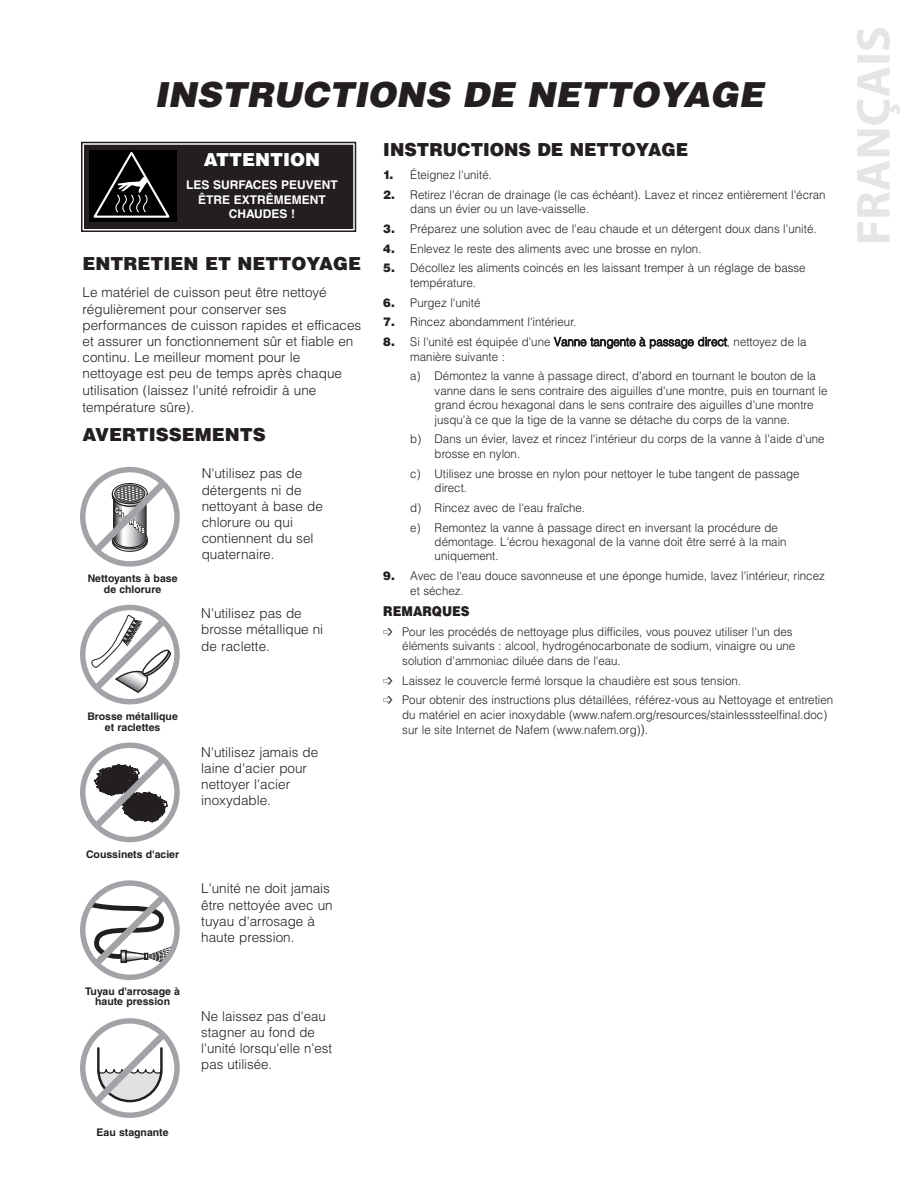
<style>
.page{position:relative;width:918px;height:1188px;background:#fff}
.page>*{position:absolute;margin:0;border:0;box-sizing:border-box;transform-origin:0 0}
.t1{font:italic 900 34.5px "Helvetica";color:#231f20}
.t2{font:900 18px "Helvetica";color:#231f20}
.t3{font:900 18px "Helvetica";color:#231f20;scale:.96 1}
.t4{font:900 18px "Helvetica";color:#fff}
.t5{font:300 13.5px/16.2px "Helvetica";color:#231f20}
.t6{font:900 13.5px "Helvetica";color:#231f20;scale:.9 1}
.t7{font:300 12px/14.4px "Helvetica";color:#231f20;scale:.96 1}
.t8{font:700 12px/14.4px "Helvetica";color:#fff;text-align:center}
.t9{font:700 10.5px/10.5px "Helvetica";color:#231f20;text-align:center}
.s1{font-weight:900}
.s2{font-size:13.5px}
</style>
<div class="page">
<div style="left:86px;top:146px;width:266px;height:81px;background:#231f20"></div>
<div style="left:81px;top:142px;width:275px;height:90px;border:2px solid #231f20"></div>
<div style="left:84px;top:145px;width:269px;height:84px;border:2px solid #231f20"></div>
<svg style="left:90px;top:150px;width:87px;height:71px;background:#1e1e1e"></svg>
<svg style="left:80px;top:743px;width:100px;height:100px"></svg>
<svg style="left:80px;top:467px;width:100px;height:100px"></svg>
<svg style="left:80px;top:605px;width:100px;height:99px"></svg>
<svg style="left:80px;top:880px;width:100px;height:100px"></svg>
<svg style="left:80px;top:1018px;width:100px;height:100px"></svg>
<svg style="left:857px;top:28px;width:43px;height:214px"></svg>
<h1 class="t1" style="left:155px;top:82px;width:610px">INSTRUCTIONS DE NETTOYAGE</h1>
<h2 class="t4" style="left:204px;top:153px;width:118px">ATTENTION</h2>
<p class="t8" style="left:186px;top:179px;width:153px">LES SURFACES PEUVENT<br>ÊTRE EXTRÊMEMENT<br>CHAUDES !</p>
<h2 class="t2" style="left:82px;top:257px;width:280px">ENTRETIEN ET NETTOYAGE</h2>
<p class="t5" style="left:82px;top:286px;width:280px">Le matériel de cuisson peut être nettoyé régulièrement pour conserver ses performances de cuisson rapides et efficaces et assurer un fonctionnement sûr et fiable en continu. Le meilleur moment pour le nettoyage est peu de temps après chaque utilisation (laissez l'unité refroidir à une température sûre).</p>
<h2 class="t2" style="left:82px;top:428px;width:185px">AVERTISSEMENTS</h2>
<p class="t5" style="left:202px;top:467px;width:123px">N'utilisez pas de détergents ni de nettoyant à base de chlorure ou qui contiennent du sel quaternaire.</p>
<p class="t9" style="left:88px;top:574px;width:91px">Nettoyants à base de chlorure</p>
<p class="t5" style="left:201px;top:607px;width:124px">N'utilisez pas de brosse métallique ni de raclette.</p>
<p class="t9" style="left:87px;top:712px;width:92px">Brosse métallique et raclettes</p>
<p class="t9" style="left:86px;top:850px;width:95px">Coussinets d'acier</p>
<p class="t9" style="left:85px;top:987px;width:96px">Tuyau d'arrosage à haute pression</p>
<p class="t5" style="left:201px;top:745px;width:119px">N'utilisez jamais de laine d'acier pour nettoyer l'acier inoxydable.</p>
<p class="t5" style="left:201px;top:882px;width:133px">L'unité ne doit jamais être nettoyée avec un tuyau d'arrosage à haute pression.</p>
<p class="t5" style="left:201px;top:1009px;width:132px">Ne laissez pas d'eau stagner au fond de l'unité lorsqu'elle n'est pas utilisée.</p>
<p class="t9" style="left:97px;top:1128px;width:73px">Eau stagnante</p>
<h2 class="t3" style="left:383px;top:143px;width:319px">INSTRUCTIONS DE NETTOYAGE</h2>
<p class="t7" style="left:383px;top:169px;width:115px"><span class="s1">1.</span> Éteignez l'unité.</p>
<p class="t7" style="left:410px;top:188px;width:434px;text-indent:-27px"><span class="s1">2.</span> Retirez l'écran de drainage (le cas échéant). Lavez et rincez entièrement l'écran dans un évier ou un lave-vaisselle.</p>
<p class="t7" style="left:383px;top:223px;width:453px"><span class="s1">3.</span> Préparez une solution avec de l'eau chaude et un détergent doux dans l'unité.</p>
<p class="t7" style="left:383px;top:242px;width:333px"><span class="s1">4.</span> Enlevez le reste des aliments avec une brosse en nylon.</p>
<p class="t7" style="left:410px;top:262px;width:413px;text-indent:-27px"><span class="s1">5.</span> Décollez les aliments coincés en les laissant tremper à un réglage de basse température.</p>
<p class="t7" style="left:383px;top:296px;width:103px"><span class="s1">6.</span> Purgez l'unité</p>
<p class="t7" style="left:383px;top:316px;width:203px"><span class="s1">7.</span> Rincez abondamment l'intérieur.</p>
<p class="t7" style="left:410px;top:336px;width:414px;text-indent:-27px"><span class="s1">8.</span> Si l'unité est équipée d'une Vanne tangente à passage direct, nettoyez de la manière suivante :</p>
<p class="t7" style="left:435px;top:370px;width:411px;text-indent:-24px">a) Démontez la vanne à passage direct, d'abord en tournant le bouton de la vanne dans le sens contraire des aiguilles d'une montre, puis en tournant le grand écrou hexagonal dans le sens contraire des aiguilles d'une montre jusqu'à ce que la tige de la vanne se détache du corps de la vanne.</p>
<p class="t7" style="left:435px;top:433px;width:408px;text-indent:-24px">b) Dans un évier, lavez et rincez l'intérieur du corps de la vanne à l'aide d'une brosse en nylon.</p>
<p class="t7" style="left:435px;top:467px;width:382px;text-indent:-24px">c) Utilisez une brosse en nylon pour nettoyer le tube tangent de passage direct.</p>
<p class="t7" style="left:410px;top:499px;width:384px;line-height:19.8px">d) Rincez avec de l'eau fraîche.<br>e) Remontez la vanne à passage direct en inversant la procédure de</p>
<p class="t7" style="left:435px;top:536px;width:368px">démontage. L'écrou hexagonal de la vanne doit être serré à la main uniquement.</p>
<p class="t7" style="left:410px;top:570px;width:433px;text-indent:-27px"><span class="s1">9.</span> Avec de l'eau douce savonneuse et une éponge humide, lavez l'intérieur, rincez et séchez.</p>
<p class="t6" style="left:383px;top:606px;width:97px">REMARQUES</p>
<p class="t7" style="left:402px;top:626px;width:411px;text-indent:-19px">➩ Pour les procédés de nettoyage plus difficiles, vous pouvez utiliser l'un des éléments suivants : alcool, hydrogénocarbonate de sodium, vinaigre ou une solution d'ammoniac diluée dans de l'eau.</p>
<p class="t7" style="left:383px;top:672px;width:470px;line-height:19.8px">➩ Laissez le couvercle fermé lorsque la chaudière est sous tension.<br>➩ Pour obtenir des instructions plus détaillées, référez-vous au Nettoyage et entretien</p>
<p class="t7" style="left:402px;top:708px;width:444px;line-height:15.5px">du matériel en acier inoxydable (www.nafem.org/resources/stainlesssteelfinal.doc) sur le site Internet de Nafem (www.nafem.org)<span class="s2">).</span></p>
</div>
